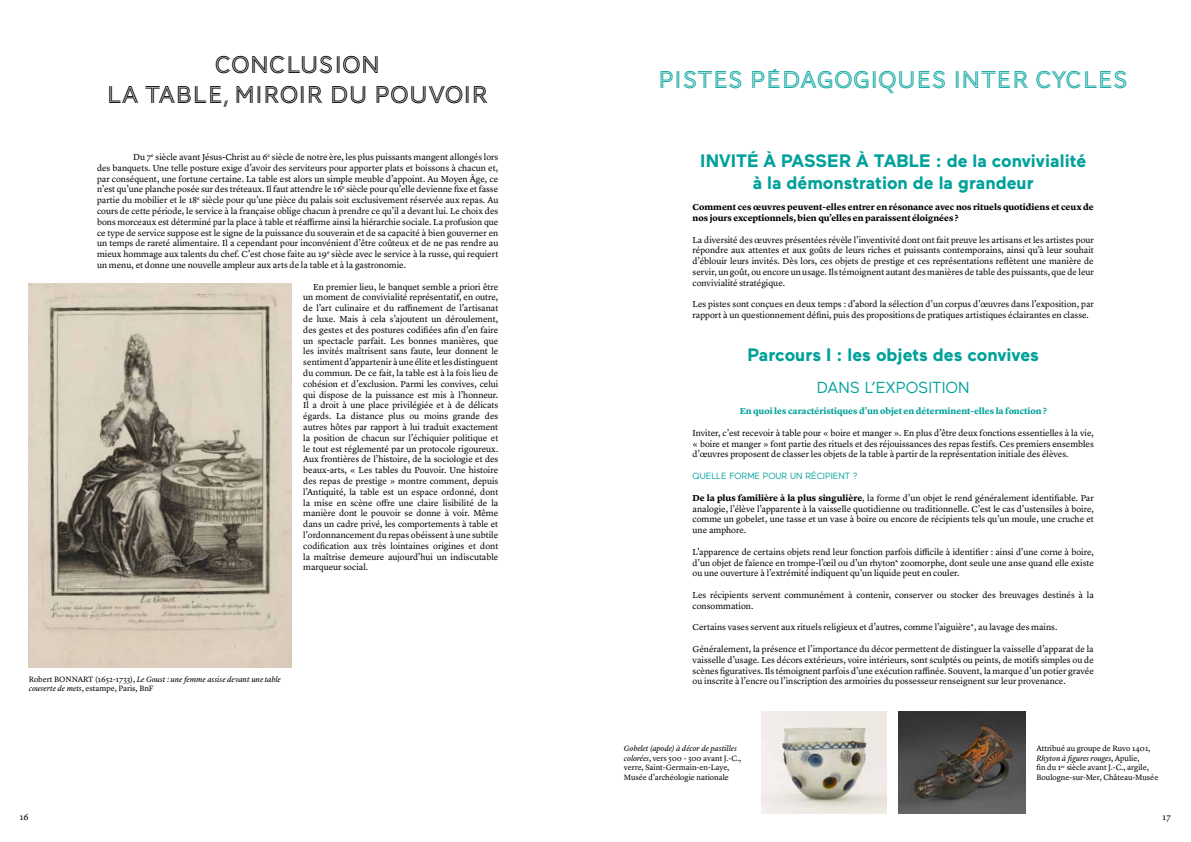
<style>
.page{position:relative;width:1191px;height:842px;background:#fff}
.page>*{position:absolute;margin:0;border:0;box-sizing:border-box;transform-origin:0 0}
.t1{font:25px/30px "AW Conqueror Std Inline";color:#000;text-align:center}
.t2{font:25px "AW Conqueror Std Inline";color:#00a19a}
.t3{font:700 18px/21.6px "Maax";color:#00a19a;text-align:center}
.t4{font:16px "Maax";color:#00a19a}
.t5{font:9px/10.8px "Lyon Text";color:#000;text-align:justify}
.t6{font:700 9px/10.8px "Lyon Text";color:#000}
.t7{font:700 9px "Lyon Text";color:#00a19a}
.t8{font:9px "Maax";color:#00a19a}
.t9{font:8px/9.6px "Lyon Text";color:#000}
.t10{font:italic 8px/9.6px "Lyon Text";color:#000}
.s1{font-style:normal}
.s2{font-weight:700}
.s3{font-style:italic}
</style>
<div class="page">
<img style="left:761px;top:711px;width:126px;height:103px">
<img style="left:899px;top:711px;width:126px;height:103px">
<img style="left:28px;top:283px;width:264px;height:384px">
<h1 class="t1" style="left:107px;top:50px;width:383px">CONCLUSION<br>LA TABLE, MIROIR DU POUVOIR</h1>
<p class="t5" style="left:97px;top:151px;width:403px;text-indent:36px">Du 7<sup>e</sup> siècle avant Jésus-Christ au 6<sup>e</sup> siècle de notre ère, les plus puissants mangent allongés lors des banquets. Une telle posture exige d’avoir des serviteurs pour apporter plats et boissons à chacun et, par conséquent, une fortune certaine. La table est alors un simple meuble d’appoint. Au Moyen Âge, ce n’est qu’une planche posée sur des tréteaux. Il faut attendre le 16<sup>e</sup> siècle pour qu’elle devienne fixe et fasse partie du mobilier et le 18<sup>e</sup> siècle pour qu’une pièce du palais soit exclusivement réservée aux repas. Au cours de cette période, le service à la française oblige chacun à prendre ce qu’il a devant lui. Le choix des bons morceaux est déterminé par la place à table et réaffirme ainsi la hiérarchie sociale. La profusion que ce type de service suppose est le signe de la puissance du souverain et de sa capacité à bien gouverner en un temps de rareté alimentaire. Il a cependant pour inconvénient d’être coûteux et de ne pas rendre au mieux hommage aux talents du chef. C’est chose faite au 19<sup>e</sup> siècle avec le service à la russe, qui requiert un menu, et donne une nouvelle ampleur aux arts de la table et à la gastronomie.</p>
<p class="t5" style="left:303px;top:280px;width:196px;text-indent:10px">En premier lieu, le banquet semble a priori être un moment de convivialité représentatif, en outre, de l’art culinaire et du raffinement de l’artisanat de luxe. Mais à cela s’ajoutent un déroulement, des gestes et des postures codifiées afin d’en faire un spectacle parfait. Les bonnes manières, que les invités maîtrisent sans faute, leur donnent le sentiment d’appartenir à une élite et les distinguent du commun. De ce fait, la table est à la fois lieu de cohésion et d’exclusion. Parmi les convives, celui qui dispose de la puissance est mis à l’honneur.<br>Il a droit à une place privilégiée et à de délicats égards. La distance plus ou moins grande des autres hôtes par rapport à lui traduit exactement la position de chacun sur l’échiquier politique et le tout est réglementé par un protocole rigoureux.<br>Aux frontières de l’histoire, de la sociologie et des beaux-arts, « Les tables du Pouvoir. Une histoire des repas de prestige » montre comment, depuis l’Antiquité, la table est un espace ordonné, dont la mise en scène offre une claire lisibilité de la manière dont le pouvoir se donne à voir. Même dans un cadre privé, les comportements à table et l’ordonnancement du repas obéissent à une subtile codification aux très lointaines origines et dont la maîtrise demeure aujourd’hui un indiscutable marqueur social.</p>
<p class="t10" style="left:29px;top:673px;width:254px"><span class="s1">Robert BONNART (1652-1733),</span> Le Goust : une femme assise devant une table couverte de mets<span class="s1">, estampe, Paris, BnF</span></p>
<h1 class="t2" style="left:658px;top:66px;width:472px">PISTES PÉDAGOGIQUES INTER CYCLES</h1>
<h2 class="t3" style="left:700px;top:150px;width:387px">INVITÉ À PASSER À TABLE : de la convivialité à la démonstration de la grandeur</h2>
<p class="t6" style="left:692px;top:201px;width:403px">Comment ces œuvres peuvent-elles entrer en résonance avec nos rituels quotidiens et ceux de nos jours exceptionnels, bien qu’elles en paraissent éloignées ?</p>
<p class="t5" style="left:692px;top:233px;width:403px">La diversité des œuvres présentées révèle l’inventivité dont ont fait preuve les artisans et les artistes pour répondre aux attentes et aux goûts de leurs riches et puissants contemporains, ainsi qu’à leur souhait d’éblouir leurs invités. Dès lors, ces objets de prestige et ces représentations reflètent une manière de servir, un goût, ou encore un usage. Ils témoignent autant des manières de table des puissants, que de leur convivialité stratégique.</p>
<p class="t5" style="left:692px;top:298px;width:403px">Les pistes sont conçues en deux temps : d’abord la sélection d’un corpus d’œuvres dans l’exposition, par rapport à un questionnement défini, puis des propositions de pratiques artistiques éclairantes en classe.</p>
<h2 class="t3" style="left:747px;top:345px;width:293px">Parcours I : les objets des convives</h2>
<h3 class="t4" style="left:817px;top:378px;width:154px">DANS L’EXPOSITION</h3>
<p class="t7" style="left:739px;top:404px;width:309px">En quoi les caractéristiques d’un objet en déterminent-elles la fonction ?</p>
<p class="t5" style="left:692px;top:427px;width:403px">Inviter, c’est recevoir à table pour « boire et manger ». En plus d’être deux fonctions essentielles à la vie, « boire et manger » font partie des rituels et des réjouissances des repas festifs. Ces premiers ensembles d’œuvres proposent de classer les objets de la table à partir de la représentation initiale des élèves.</p>
<p class="t8" style="left:692px;top:471px;width:167px">QUELLE FORME POUR UN RÉCIPIENT ?</p>
<p class="t5" style="left:692px;top:491px;width:403px"><span class="s2">De la plus familière à la plus singulière</span>, la forme d’un objet le rend généralement identifiable. Par analogie, l’élève l’apparente à la vaisselle quotidienne ou traditionnelle. C’est le cas d’ustensiles à boire, comme un gobelet, une tasse et un vase à boire ou encore de récipients tels qu’un moule, une cruche et une amphore.</p>
<p class="t5" style="left:692px;top:545px;width:403px">L’apparence de certains objets rend leur fonction parfois difficile à identifier : ainsi d’une corne à boire, d’un objet de faïence en trompe-l’œil ou d’un rhyton* zoomorphe, dont seule une anse quand elle existe ou une ouverture à l’extrémité indiquent qu’un liquide peut en couler.</p>
<p class="t5" style="left:692px;top:589px;width:403px">Les récipients servent communément à contenir, conserver ou stocker des breuvages destinés à la consommation.</p>
<p class="t5" style="left:692px;top:621px;width:366px">Certains vases servent aux rituels religieux et d’autres, comme l’aiguière*, au lavage des mains.</p>
<p class="t5" style="left:692px;top:643px;width:403px">Généralement, la présence et l’importance du décor permettent de distinguer la vaisselle d’apparat de la vaisselle d’usage. Les décors extérieurs, voire intérieurs, sont sculptés ou peints, de motifs simples ou de scènes figuratives. Ils témoignent parfois d’une exécution raffinée. Souvent, la marque d’un potier gravée ou inscrite à l’encre ou l’inscription des armoiries du possesseur renseignent sur leur provenance.</p>
<p class="t9" style="left:624px;top:743px;width:119px"><span class="s3">Gobelet (apode) à décor de pastilles colorées</span>, vers 500 - 300 avant J.-C., verre, Saint-Germain-en-Laye, Musée d’archéologie nationale</p>
<p class="t9" style="left:1036px;top:743px;width:123px">Attribué au groupe de Ruvo 1401, <span class="s3">Rhyton à figures rouges</span>, Apulie,<br>fin du 1<sup>er</sup> siècle avant J.-C., argile, Boulogne-sur-Mer, Château-Musée</p>
<p class="t5" style="left:20px;top:811px;width:10px">16</p>
<p class="t5" style="left:1162px;top:811px;width:10px">17</p>
</div>
